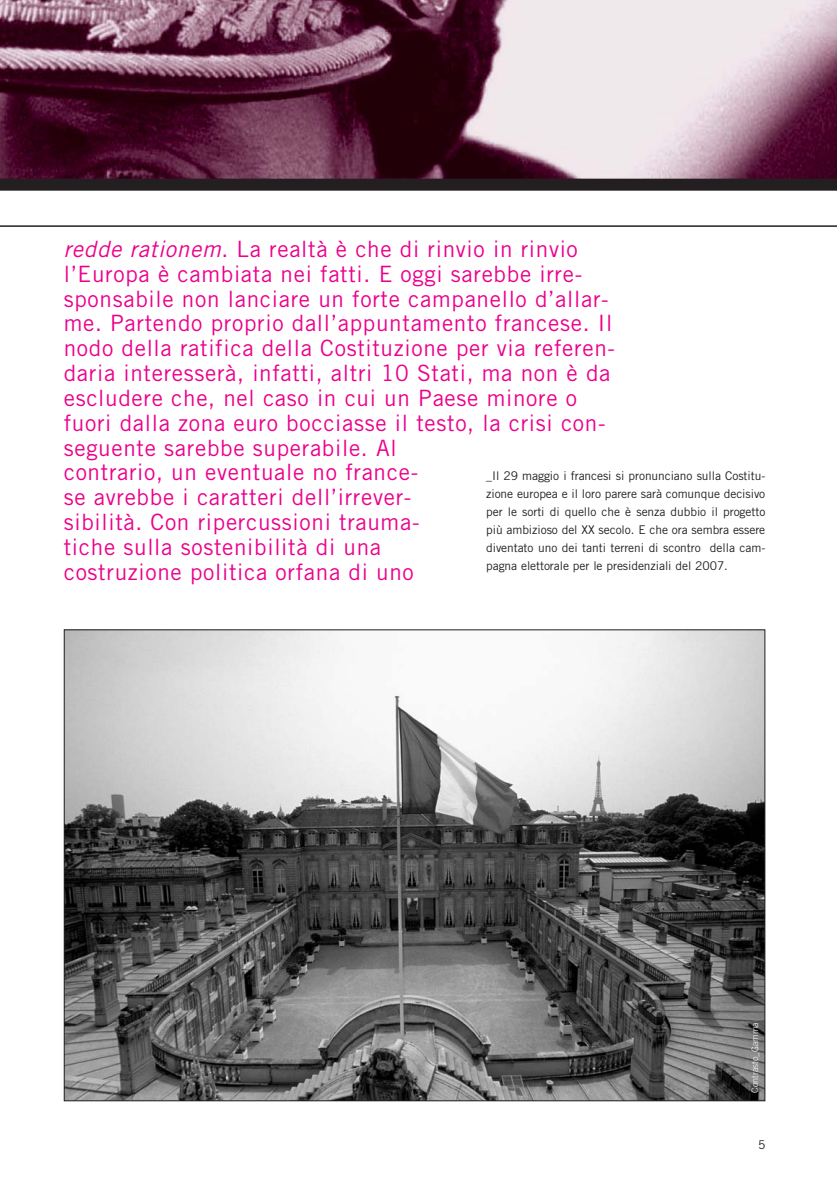
<style>
.page{position:relative;width:837px;height:1190px;background:#fff}
.page>*{position:absolute;margin:0;border:0;box-sizing:border-box;transform-origin:0 0}
.t1{font:22.5px/24.8px "Trade Gothic";letter-spacing:.03em;color:#ec008c}
.t2{font:12px/18px "Trade Gothic";letter-spacing:-.005em;color:#231f20;text-align:justify}
.t3{font:300 9px "Trade Gothic";color:#fff}
.s1{font-style:italic}
</style>
<div class="page">
<img style="left:0;top:0;width:837px;height:179px">
<hr style="left:0;top:225px;width:837px;height:2px;background:#231f20">
<div style="left:0;top:179px;width:837px;height:12px;background:#231f20"></div>
<img style="left:66px;top:631px;width:697px;height:468px">
<p class="t1" style="left:64px;top:238px;width:553px"><span class="s1">redde rationem</span>. La realtà è che di rinvio in rinvio l’Europa è cambiata nei fatti. E oggi sarebbe irre&shy;sponsabile non lanciare un forte campanello d’allar&shy;me. Partendo proprio dall’appuntamento francese. Il nodo della ratifica della Costituzione per via referen&shy;daria interesserà, infatti, altri 10 Stati, ma non è da escludere che, nel caso in cui un Paese minore o fuori dalla zona euro bocciasse il testo, la crisi con&shy;seguente sarebbe superabile. Al<br>contrario, un eventuale no france-<br>se avrebbe i caratteri dell’irrever-<br>sibilità. Con ripercussioni trauma-<br>tiche sulla sostenibilità di una<br>costruzione politica orfana di uno</p>
<p class="t2" style="left:486px;top:468px;width:281px">_Il 29 maggio i francesi si pronunciano sulla Costitu&shy;zione europea e il loro parere sarà comunque decisivo per le sorti di quello che è senza dubbio il progetto più ambizioso del XX secolo. E che ora sembra essere diventato uno dei tanti terreni di scontro della cam&shy;pagna elettorale per le presidenziali del 2007.</p>
<p class="t3" style="left:752px;top:1092px;width:72px;rotate:-90deg">Contrasto_Gamma</p>
<p class="t2" style="left:758px;top:1136px;width:9px">5</p>
</div>
